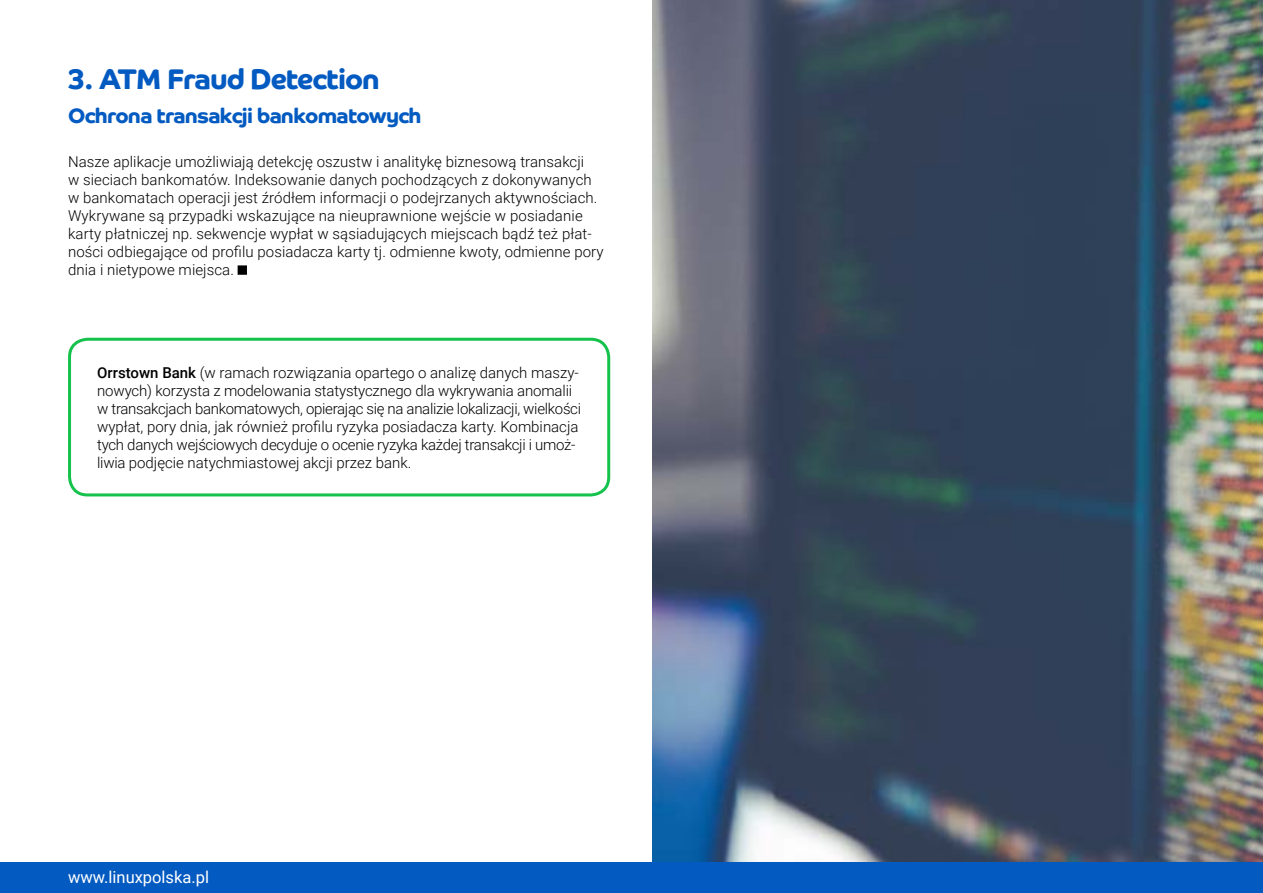
<style>
.page{position:relative;width:1263px;height:893px;background:#fff}
.page>*{position:absolute;margin:0;border:0;box-sizing:border-box;transform-origin:0 0}
.t1{font:700 28.5px "Co Headline Corp";letter-spacing:-.03em;color:#035ac1}
.t2{font:700 21px "Co Headline Corp";letter-spacing:-.03em;color:#035ac1}
.t3{font:16.5px "Roboto";color:#fff}
.t4{font:300 15px/18px "Roboto";letter-spacing:.005em;color:#000}
.s1{font-weight:500}
</style>
<div class="page">
<img style="left:653px;top:0;width:610px;height:863px">
<div style="left:238px;top:266px;width:8px;height:8px;background:#000"></div>
<div style="left:238px;top:265px;width:9px;height:10px;border:2px solid #000"></div>
<div style="left:68px;top:338px;width:542px;height:158px;border:3px solid #15c24c;border-radius:18px"></div>
<div style="left:0;top:863px;width:1263px;height:30px;background:#035ac1"></div>
<h1 class="t1" style="left:68px;top:62px;width:313px">3. ATM Fraud Detection</h1>
<h2 class="t2" style="left:68px;top:103px;width:355px">Ochrona transakcji bankomatowych</h2>
<p class="t4" style="left:68px;top:152px;width:537px">Nasze aplikacje umożliwiają detekcję oszustw i analitykę biznesową transakcji<br>w sieciach bankomatów. Indeksowanie danych pochodzących z dokonywanych w bankomatach operacji jest źródłem informacji o podejrzanych aktywnościach.<br>Wykrywane są przypadki wskazujące na nieuprawnione wejście w posiadanie karty płatniczej np. sekwencje wypłat w sąsiadujących miejscach bądź też płat&shy;ności odbiegające od profilu posiadacza karty tj. odmienne kwoty, odmienne pory dnia i nietypowe miejsca.</p>
<p class="t4" style="left:97px;top:363px;width:485px"><span class="s1">Orrstown Bank</span> (w ramach rozwiązania opartego o analizę danych maszy&shy;nowych) korzysta z modelowania statystycznego dla wykrywania anomalii w transakcjach bankomatowych, opierając się na analizie lokalizacji, wielkości wypłat, pory dnia, jak również profilu ryzyka posiadacza karty. Kombinacja tych danych wejściowych decyduje o ocenie ryzyka każdej transakcji i umoż&shy;liwia podjęcie natychmiastowej akcji przez bank.</p>
<p class="t3" style="left:68px;top:865px;width:143px">www.linuxpolska.pl</p>
</div>
